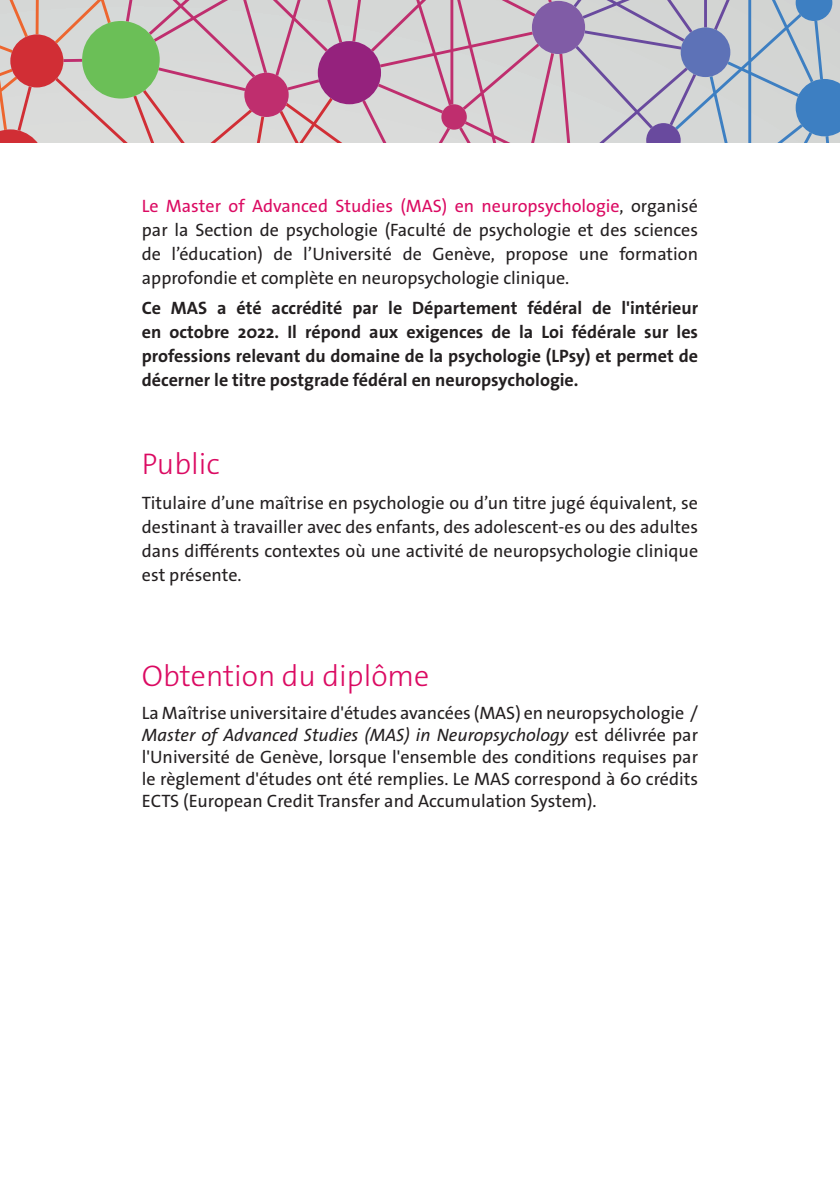
<style>
.page{position:relative;width:840px;height:1191px;background:#fff}
.page>*{position:absolute;margin:0;border:0;box-sizing:border-box;transform-origin:0 0}
.retrait5{font:300 30px "The Sans Os F";color:#db0a62}
.texte{font:18px/24px "The Sans Os F";color:#231f20;text-align:justify}
.texte-2{font:700 18px/24px "The Sans Os F";color:#231f20;text-align:justify}
.s1{color:#db0a62}
.s2{font-style:italic}
</style>
<div class="page">
<svg style="left:0;top:0;width:839px;height:142px;background:#c2b7bf"></svg>
<p class="texte" style="left:142px;top:194px;width:557px"><span class="s1">Le Master of Advanced Studies (MAS) en neuropsychologie</span>, organisé par la Section de psychologie (Faculté de psychologie et des sciences de l’éducation) de l’Université de Genève, propose une formation approfondie et complète en neuropsychologie clinique.</p>
<p class="texte-2" style="left:142px;top:295px;width:557px">Ce MAS a été accrédité par le Département fédéral de l'intérieur en octobre 2022. Il répond aux exigences de la Loi fédérale sur les professions relevant du domaine de la psychologie (LPsy) et permet de décerner le titre postgrade fédéral en neuropsychologie.</p>
<p class="retrait5" style="left:142px;top:444px;width:79px">Public</p>
<p class="texte" style="left:142px;top:491px;width:557px">Titulaire d’une maîtrise en psychologie ou d’un titre jugé équivalent, se destinant à travailler avec des enfants, des adolescent-es ou des adultes dans différents contextes où une activité de neuropsychologie clinique est présente.</p>
<p class="retrait5" style="left:142px;top:656px;width:289px">Obtention du diplôme</p>
<p class="texte" style="left:142px;top:702px;width:557px;line-height:22px">La Maîtrise universitaire d'études avancées (MAS) en neuropsychologie / <span class="s2">Master of Advanced Studies (MAS) in Neuropsychology</span> est délivrée par l'Université de Genève, lorsque l'ensemble des conditions requises par le règlement d'études ont été remplies. Le MAS correspond à 60 crédits ECTS (European Credit Transfer and Accumulation System).</p>
</div>
